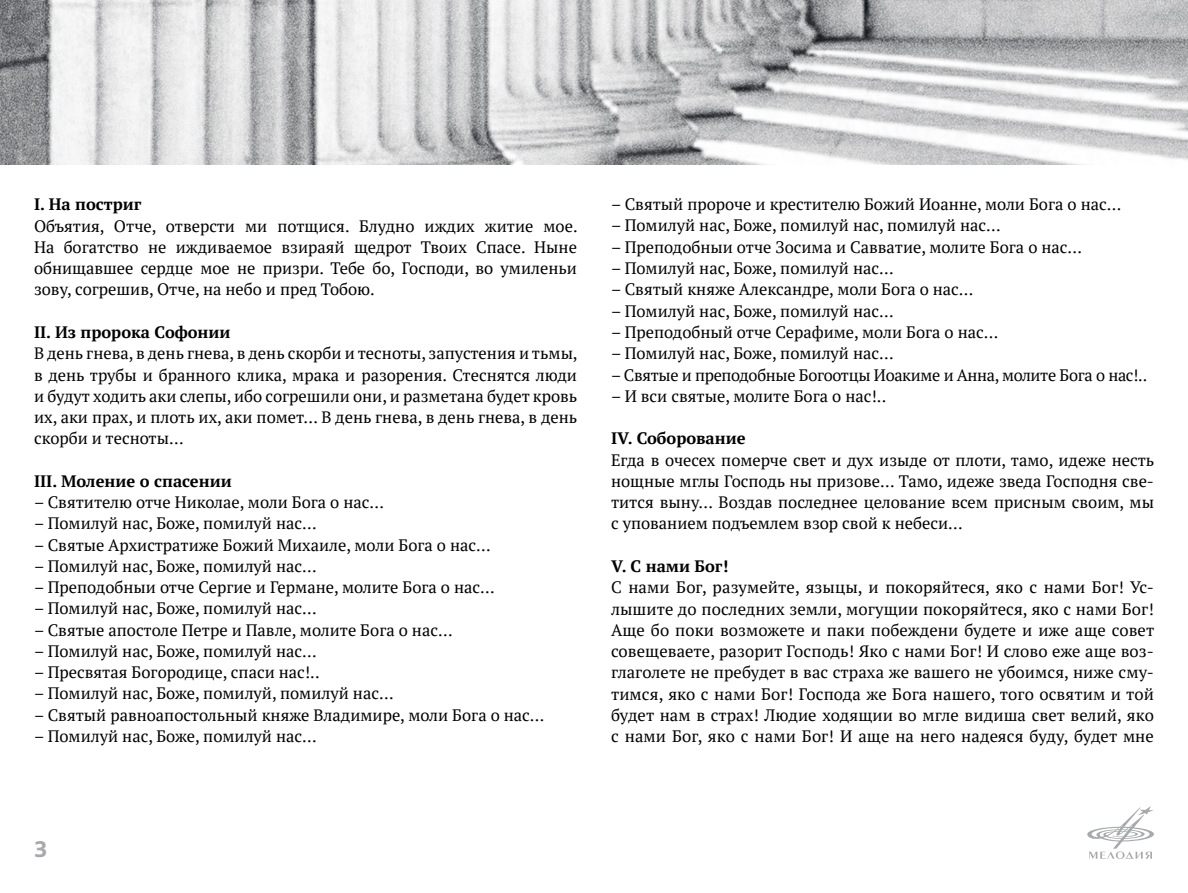
<style>
.page{position:relative;width:1188px;height:893px;background:#fff}
.page>*{position:absolute;margin:0;border:0;box-sizing:border-box;transform-origin:0 0}
.t1{font:800 24px "Bliss Pro";color:#a7a9ac}
.t2{font:16.5px/21.3px "PT Serif";color:#000;text-align:justify}
.t3{font:700 16.5px "PT Serif";color:#000}
.t4{font:16.5px "PT Serif";letter-spacing:-.02em;color:#000}
</style>
<div class="page">
<img style="left:0;top:0;width:1188px;height:164px">
<svg style="left:1087px;top:806px;width:67px;height:52px"></svg>
<p class="t3" style="left:34px;top:194px;width:109px">I. На постриг</p>
<p class="t2" style="left:34px;top:215px;width:545px">Объятия, Отче, отверсти ми потщися. Блудно иждих житие мое.<br>На богатство не иждиваемое взираяй щедрот Твоих Спасе. Ныне обнищавшее сердце мое не призри. Тебе бо, Господи, во умиленьи зову, согрешив, Отче, на небо и пред Тобою.</p>
<p class="t3" style="left:34px;top:321px;width:198px">II. Из пророка Софонии</p>
<p class="t2" style="left:34px;top:342px;width:545px">В день гнева, в день гнева, в день скорби и тесноты, запустения и тьмы, в день трубы и бранного клика, мрака и разорения. Стеснятся люди и будут ходить аки слепы, ибо согрешили они, и разметана будет кровь их, аки прах, и плоть их, аки помет… В день гнева, в день гнева, в день скорби и тесноты…</p>
<p class="t3" style="left:34px;top:470px;width:199px">III. Моление о спасении</p>
<p class="t2" style="left:34px;top:491px;width:352px">– Святителю отче Николае, моли Бога о нас…</p>
<p class="t2" style="left:34px;top:512px;width:284px">– Помилуй нас, Боже, помилуй нас…</p>
<p class="t2" style="left:34px;top:534px;width:458px">– Святые Архистратиже Божий Михаиле, моли Бога о нас…</p>
<p class="t2" style="left:34px;top:555px;width:284px">– Помилуй нас, Боже, помилуй нас…</p>
<p class="t2" style="left:34px;top:576px;width:462px">– Преподобныи отче Сергие и Германе, молите Бога о нас…</p>
<p class="t2" style="left:34px;top:597px;width:284px">– Помилуй нас, Боже, помилуй нас…</p>
<p class="t2" style="left:34px;top:619px;width:420px">– Святые апостоле Петре и Павле, молите Бога о нас…</p>
<p class="t2" style="left:34px;top:640px;width:284px">– Помилуй нас, Боже, помилуй нас…</p>
<p class="t2" style="left:34px;top:661px;width:287px">– Пресвятая Богородице, спаси нас!..</p>
<p class="t2" style="left:34px;top:682px;width:361px">– Помилуй нас, Боже, помилуй, помилуй нас…</p>
<p class="t2" style="left:34px;top:704px;width:512px">– Святый равноапостольный княже Владимире, моли Бога о нас…</p>
<p class="t2" style="left:34px;top:725px;width:284px">– Помилуй нас, Боже, помилуй нас…</p>
<p class="t2" style="left:611px;top:193px;width:512px">– Святый пророче и крестителю Божий Иоанне, моли Бога о нас…</p>
<p class="t2" style="left:611px;top:215px;width:391px">– Помилуй нас, Боже, помилуй нас, помилуй нас…</p>
<p class="t2" style="left:611px;top:236px;width:473px">– Преподобныи отче Зосима и Савватие, молите Бога о нас…</p>
<p class="t2" style="left:611px;top:257px;width:284px">– Помилуй нас, Боже, помилуй нас…</p>
<p class="t2" style="left:611px;top:278px;width:364px">– Святый княже Александре, моли Бога о нас…</p>
<p class="t2" style="left:611px;top:300px;width:284px">– Помилуй нас, Боже, помилуй нас…</p>
<p class="t2" style="left:611px;top:321px;width:389px">– Преподобный отче Серафиме, моли Бога о нас…</p>
<p class="t2" style="left:611px;top:342px;width:284px">– Помилуй нас, Боже, помилуй нас…</p>
<p class="t4" style="left:611px;top:364px;width:538px">– Святые и преподобные Богоотцы Иоакиме и Анна, молите Бога о нас!..</p>
<p class="t2" style="left:611px;top:385px;width:277px">– И вси святые, молите Бога о нас!..</p>
<p class="t3" style="left:611px;top:427px;width:136px">IV. Соборование</p>
<p class="t2" style="left:611px;top:449px;width:545px">Егда в очесех померче свет и дух изыде от плоти, тамо, идеже несть нощные мглы Господь ны призове… Тамо, идеже зведа Господня све&shy;тится выну… Воздав последнее целование всем присным своим, мы с упованием подъемлем взор свой к небеси…</p>
<p class="t3" style="left:611px;top:555px;width:119px">V. С нами Бог!</p>
<p class="t2" style="left:611px;top:576px;width:545px">С нами Бог, разумейте, языцы, и покоряйтеся, яко с нами Бог! Ус&shy;лышите до последних земли, могущии покоряйтеся, яко с нами Бог!<br>Аще бо поки возможете и паки побеждени будете и иже аще совет совещеваете, разорит Господь! Яко с нами Бог! И слово еже аще воз&shy;глаголете не пребудет в вас страха же вашего не убоимся, ниже сму&shy;тимся, яко с нами Бог! Господа же Бога нашего, того освятим и той будет нам в страх! Людие ходящии во мгле видиша свет велий, яко с нами Бог, яко с нами Бог! И аще на него надеяся буду, будет мне</p>
<h1 class="t1" style="left:34px;top:834px;width:15px">3</h1>
</div>
